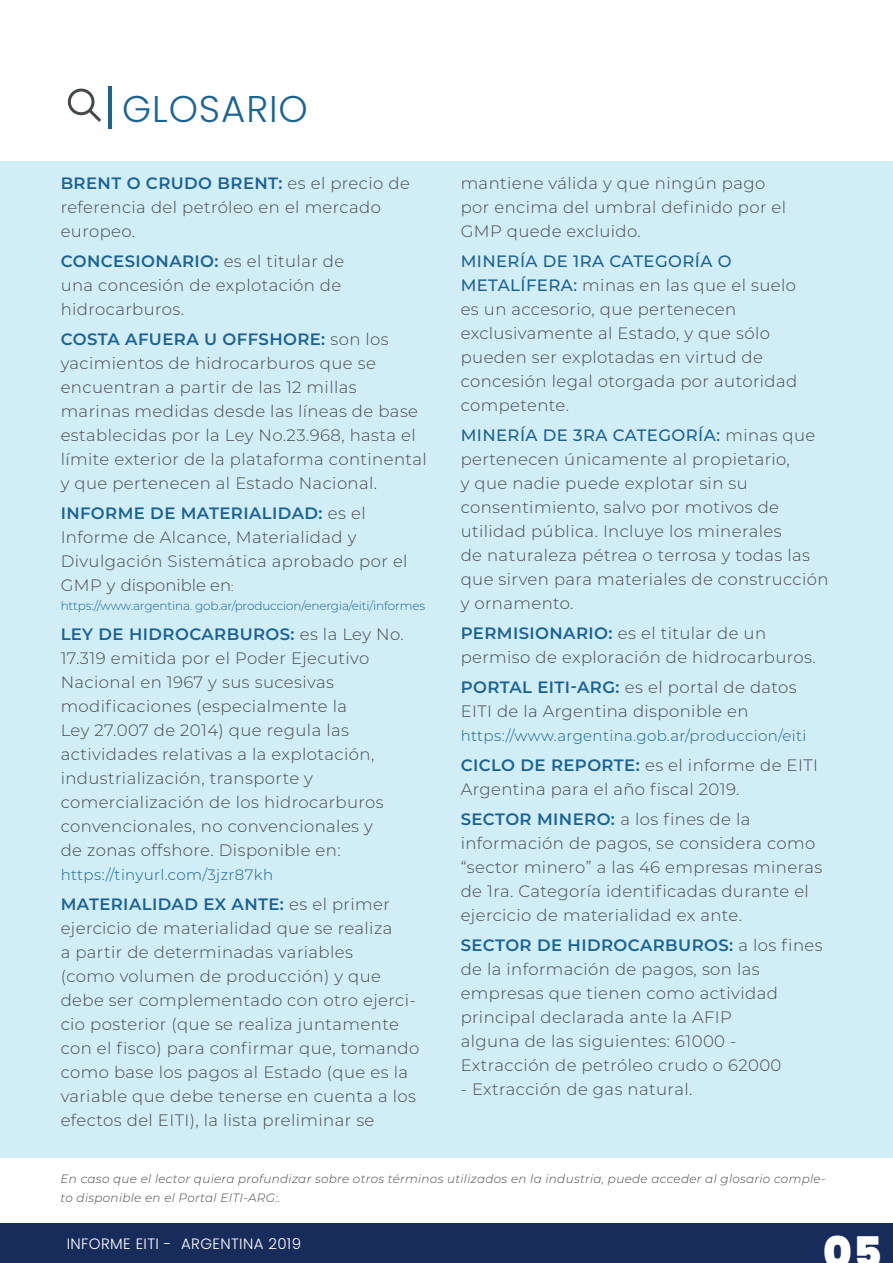
<style>
.page{position:relative;width:893px;height:1263px;background:#fff}
.page>*{position:absolute;margin:0;border:0;box-sizing:border-box;transform-origin:0 0}
.t1{font:900 43.5px "Poppins";color:#fff}
.t2{font:300 37.2px "Poppins";letter-spacing:.025em;color:#1b6393}
.t3{font:300 16.5px/24px "Montserrat";letter-spacing:.025em;color:#45494a}
.t4{font:300 15px "Montserrat";letter-spacing:.025em;color:#176392}
.t5{font:300 15px "Poppins";letter-spacing:.025em;color:#fff}
.t6{font:italic 300 12px/19.5px "Montserrat";letter-spacing:.025em;color:#464949}
.t7{font:300 12px "Montserrat";letter-spacing:-.01em;color:#196492}
.s1{font-weight:600;color:#1b6393}
.s2{font-size:12px;color:#464949}
.s3{font-weight:500;color:#1b6393}
</style>
<div class="page">
<hr style="left:108px;top:86px;width:3px;height:43px;background:#1b6393">
<div style="left:0;top:1224px;width:893px;height:39px;background:#182c5b"></div>
<div style="left:0;top:162px;width:893px;height:996px;background:#d1edf6"></div>
<svg style="left:67px;top:88px;width:34px;height:34px"></svg>
<h2 class="t2" style="left:122px;top:88px;width:187px">GLOSARIO</h2>
<p class="t3" style="left:61px;top:170px;width:351px"><span class="s1">BRENT O CRUDO BRENT:</span> es el precio de referencia del petróleo en el mercado europeo.</p>
<p class="t3" style="left:61px;top:248px;width:285px"><span class="s1">CONCESIONARIO:</span> es el titular de una concesión de explotación de hidrocarburos.</p>
<p class="t3" style="left:61px;top:326px;width:368px"><span class="s1">COSTA AFUERA U OFFSHORE:</span> son los yacimientos de hidrocarburos que se encuentran a partir de las 12 millas marinas medidas desde las líneas de base establecidas por la Ley No.23.968, hasta el límite exterior de la plataforma continental y que pertenecen al Estado Nacional.</p>
<p class="t3" style="left:61px;top:500px;width:348px"><span class="s1">INFORME DE MATERIALIDAD:</span> es el<br>Informe de Alcance, Materialidad y<br>Divulgación Sistemática aprobado por el<br>GMP y disponible en<span class="s2">:</span></p>
<p class="t7" style="left:61px;top:598px;width:366px">https://www.argentina. gob.ar/produccion/energia/eiti/informes</p>
<p class="t3" style="left:61px;top:622px;width:344px"><span class="s1">LEY DE HIDROCARBUROS:</span> es la Ley No.<br>17.319 emitida por el Poder Ejecutivo Nacional en 1967 y sus sucesivas modificaciones (especialmente la<br>Ley 27.007 de 2014) que regula las actividades relativas a la explotación, industrialización, transporte y comercialización de los hidrocarburos convencionales, no convencionales y<br>de zonas offshore. Disponible en:</p>
<p class="t4" style="left:61px;top:864px;width:214px">https://tinyurl.com/3jzr87kh</p>
<p class="t3" style="left:61px;top:892px;width:360px"><span class="s1">MATERIALIDAD EX ANTE:</span> es el primer ejercicio de materialidad que se realiza<br>a partir de determinadas variables<br>(como volumen de producción) y que debe ser complementado con otro ejerci&shy;cio posterior (que se realiza juntamente con el fisco) para confirmar que, tomando como base los pagos al Estado (que es la variable que debe tenerse en cuenta a los efectos del EITI), la lista preliminar se</p>
<p class="t3" style="left:461px;top:170px;width:327px">mantiene válida y que ningún pago por encima del umbral definido por el<br>GMP quede excluido.</p>
<p class="t3" style="left:461px;top:248px;width:338px"><span class="s3">MINERÍA DE 1RA CATEGORÍA O<br>METALÍFERA:</span> minas en las que el suelo es un accesorio, que pertenecen exclusivamente al Estado, y que sólo pueden ser explotadas en virtud de concesión legal otorgada por autoridad competente.</p>
<p class="t3" style="left:461px;top:422px;width:369px"><span class="s3">MINERÍA DE 3RA CATEGORÍA:</span> minas que pertenecen únicamente al propietario,<br>y que nadie puede explotar sin su consentimiento, salvo por motivos de utilidad pública. Incluye los minerales<br>de naturaleza pétrea o terrosa y todas las que sirven para materiales de construcción y ornamento.</p>
<p class="t3" style="left:461px;top:620px;width:357px"><span class="s1">PERMISIONARIO:</span> es el titular de un permiso de exploración de hidrocarburos.</p>
<p class="t3" style="left:461px;top:674px;width:338px"><span class="s1">PORTAL EITI-ARG:</span> es el portal de datos<br>EITI de la Argentina disponible en</p>
<p class="t4" style="left:461px;top:725px;width:347px">https://www.argentina.gob.ar/produccion/eiti</p>
<p class="t3" style="left:461px;top:752px;width:359px"><span class="s1">CICLO DE REPORTE:</span> es el informe de EITI<br>Argentina para el año fiscal 2019.</p>
<p class="t3" style="left:461px;top:806px;width:363px"><span class="s1">SECTOR MINERO:</span> a los fines de la información de pagos, se considera como “sector minero” a las 46 empresas mineras de 1ra. Categoría identificadas durante el ejercicio de materialidad ex ante.</p>
<p class="t3" style="left:461px;top:932px;width:363px"><span class="s1">SECTOR DE HIDROCARBUROS:</span> a los fines de la información de pagos, son las empresas que tienen como actividad principal declarada ante la AFIP<br>alguna de las siguientes: 61000 - Extracción de petróleo crudo o 62000</p>
<p class="t3" style="left:461px;top:1076px;width:233px">- Extracción de gas natural.</p>
<p class="t6" style="left:61px;top:1168px;width:766px">En caso que el lector quiera profundizar sobre otros términos utilizados en la industria, puede acceder al glosario comple&shy;to disponible en el Portal EITI-ARG:.</p>
<p class="t5" style="left:67px;top:1235px;width:236px">INFORME EITI - ARGENTINA 2019</p>
<h1 class="t1" style="left:823px;top:1227px;width:60px">05</h1>
</div>
